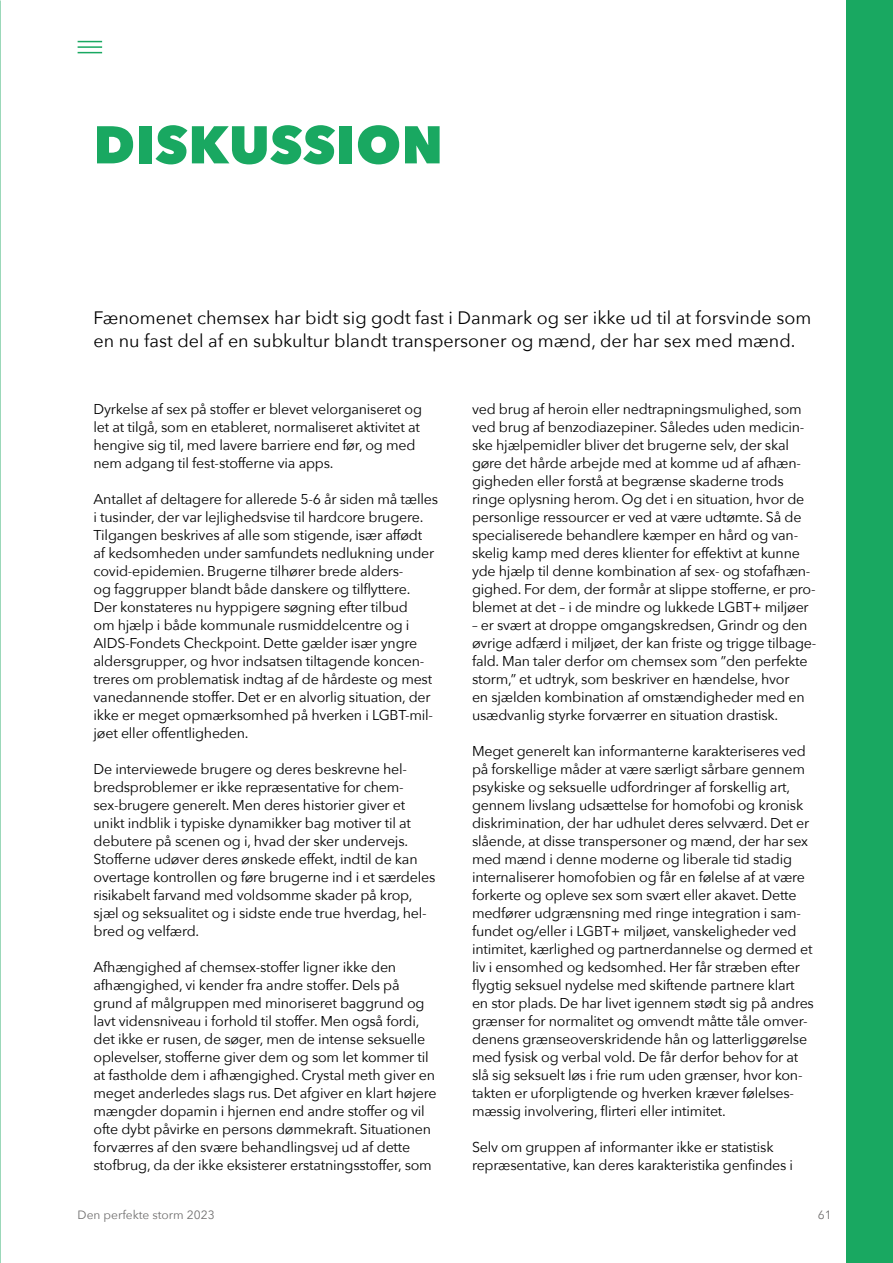
<style>
.page{position:relative;width:893px;height:1263px;background:#fff}
.page>*{position:absolute;margin:0;border:0;box-sizing:border-box;transform-origin:0 0}
.t1{font:800 52.5px "Avenir Next";letter-spacing:.01em;color:#19a861}
.t2{font:18px/22.5px "Avenir Next";color:#000}
.t3{font:14.25px/18px "Avenir Next";letter-spacing:-.015em;color:#000}
.t4{font:12px "Avenir Next";color:#706f6f}
</style>
<div class="page">
<img style="left:0;top:0;width:1px;height:1263px">
<div style="left:846px;top:0;width:47px;height:1263px;background:#19a861"></div>
<svg style="left:78px;top:41px;width:24px;height:1px"></svg>
<hr style="left:78px;top:46px;width:24px;height:2px;background:#19a861">
<svg style="left:78px;top:52px;width:24px;height:1px"></svg>
<h1 class="t1" style="left:94px;top:112px;width:351px">DISKUSSION</h1>
<p class="t2" style="left:94px;top:306px;width:719px">Fænomenet chemsex har bidt sig godt fast i Danmark og ser ikke ud til at forsvinde som en nu fast del af en subkultur blandt transpersoner og mænd, der har sex med mænd.</p>
<p class="t3" style="left:94px;top:399px;width:330px">Dyrkelse af sex på stoffer er blevet velorganiseret og let at tilgå, som en etableret, normaliseret aktivitet at hengive sig til, med lavere barriere end før, og med nem adgang til fest-stofferne via apps.</p>
<p class="t3" style="left:94px;top:489px;width:346px">Antallet af deltagere for allerede 5-6 år siden må tælles i tusinder, der var lejlighedsvise til hardcore brugere.<br>Tilgangen beskrives af alle som stigende, især affødt<br>af kedsomheden under samfundets nedlukning under covid-epidemien. Brugerne tilhører brede alders-<br>og faggrupper blandt både danskere og tilflyttere.<br>Der konstateres nu hyppigere søgning efter tilbud<br>om hjælp i både kommunale rusmiddelcentre og i AIDS-Fondets Checkpoint. Dette gælder især yngre aldersgrupper, og hvor indsatsen tiltagende koncen&shy;treres om problematisk indtag af de hårdeste og mest vanedannende stoffer. Det er en alvorlig situation, der ikke er meget opmærksomhed på hverken i LGBT-mil&shy;jøet eller offentligheden.</p>
<p class="t3" style="left:94px;top:759px;width:343px">De interviewede brugere og deres beskrevne hel&shy;bredsproblemer er ikke repræsentative for chem&shy;sex-brugere generelt. Men deres historier giver et unikt indblik i typiske dynamikker bag motiver til at debutere på scenen og i, hvad der sker undervejs.<br>Stofferne udøver deres ønskede effekt, indtil de kan overtage kontrollen og føre brugerne ind i et særdeles risikabelt farvand med voldsomme skader på krop, sjæl og seksualitet og i sidste ende true hverdag, hel&shy;bred og velfærd.</p>
<p class="t3" style="left:94px;top:957px;width:344px">Afhængighed af chemsex-stoffer ligner ikke den afhængighed, vi kender fra andre stoffer. Dels på grund af målgruppen med minoriseret baggrund og lavt vidensniveau i forhold til stoffer. Men også fordi, det ikke er rusen, de søger, men de intense seksuelle oplevelser, stofferne giver dem og som let kommer til at fastholde dem i afhængighed. Crystal meth giver en meget anderledes slags rus. Det afgiver en klart højere mængder dopamin i hjernen end andre stoffer og vil ofte dybt påvirke en persons dømmekraft. Situationen forværres af den svære behandlingsvej ud af dette stofbrug, da der ikke eksisterer erstatningsstoffer, som</p>
<p class="t3" style="left:472px;top:399px;width:345px">ved brug af heroin eller nedtrapningsmulighed, som ved brug af benzodiazepiner. Således uden medicin&shy;ske hjælpemidler bliver det brugerne selv, der skal gøre det hårde arbejde med at komme ud af afhæn&shy;gigheden eller forstå at begrænse skaderne trods ringe oplysning herom. Og det i en situation, hvor de personlige ressourcer er ved at være udtømte. Så de specialiserede behandlere kæmper en hård og van&shy;skelig kamp med deres klienter for effektivt at kunne yde hjælp til denne kombination af sex- og stofafhæn&shy;gighed. For dem, der formår at slippe stofferne, er pro&shy;blemet at det – i de mindre og lukkede LGBT+ miljøer</p>
<p class="t3" style="left:472px;top:615px;width:346px">– er svært at droppe omgangskredsen, Grindr og den øvrige adfærd i miljøet, der kan friste og trigge tilbage&shy;fald. Man taler derfor om chemsex som ”den perfekte storm,” et udtryk, som beskriver en hændelse, hvor<br>en sjælden kombination af omstændigheder med en usædvanlig styrke forværrer en situation drastisk.</p>
<p class="t3" style="left:472px;top:741px;width:343px">Meget generelt kan informanterne karakteriseres ved på forskellige måder at være særligt sårbare gennem psykiske og seksuelle udfordringer af forskellig art, gennem livslang udsættelse for homofobi og kronisk diskrimination, der har udhulet deres selvværd. Det er slående, at disse transpersoner og mænd, der har sex med mænd i denne moderne og liberale tid stadig internaliserer homofobien og får en følelse af at være forkerte og opleve sex som svært eller akavet. Dette medfører udgrænsning med ringe integration i sam&shy;fundet og/eller i LGBT+ miljøet, vanskeligheder ved intimitet, kærlighed og partnerdannelse og dermed et liv i ensomhed og kedsomhed. Her får stræben efter flygtig seksuel nydelse med skiftende partnere klart en stor plads. De har livet igennem stødt sig på andres grænser for normalitet og omvendt måtte tåle omver&shy;denens grænseoverskridende hån og latterliggørelse med fysisk og verbal vold. De får derfor behov for at slå sig seksuelt løs i frie rum uden grænser, hvor kon&shy;takten er uforpligtende og hverken kræver følelses&shy;mæssig involvering, flirteri eller intimitet.</p>
<p class="t3" style="left:472px;top:1137px;width:323px">Selv om gruppen af informanter ikke er statistisk repræsentative, kan deres karakteristika genfindes i</p>
<p class="t4" style="left:78px;top:1205px;width:139px">Den perfekte storm 2023</p>
<p class="t4" style="left:818px;top:1205px;width:15px">61</p>
</div>
